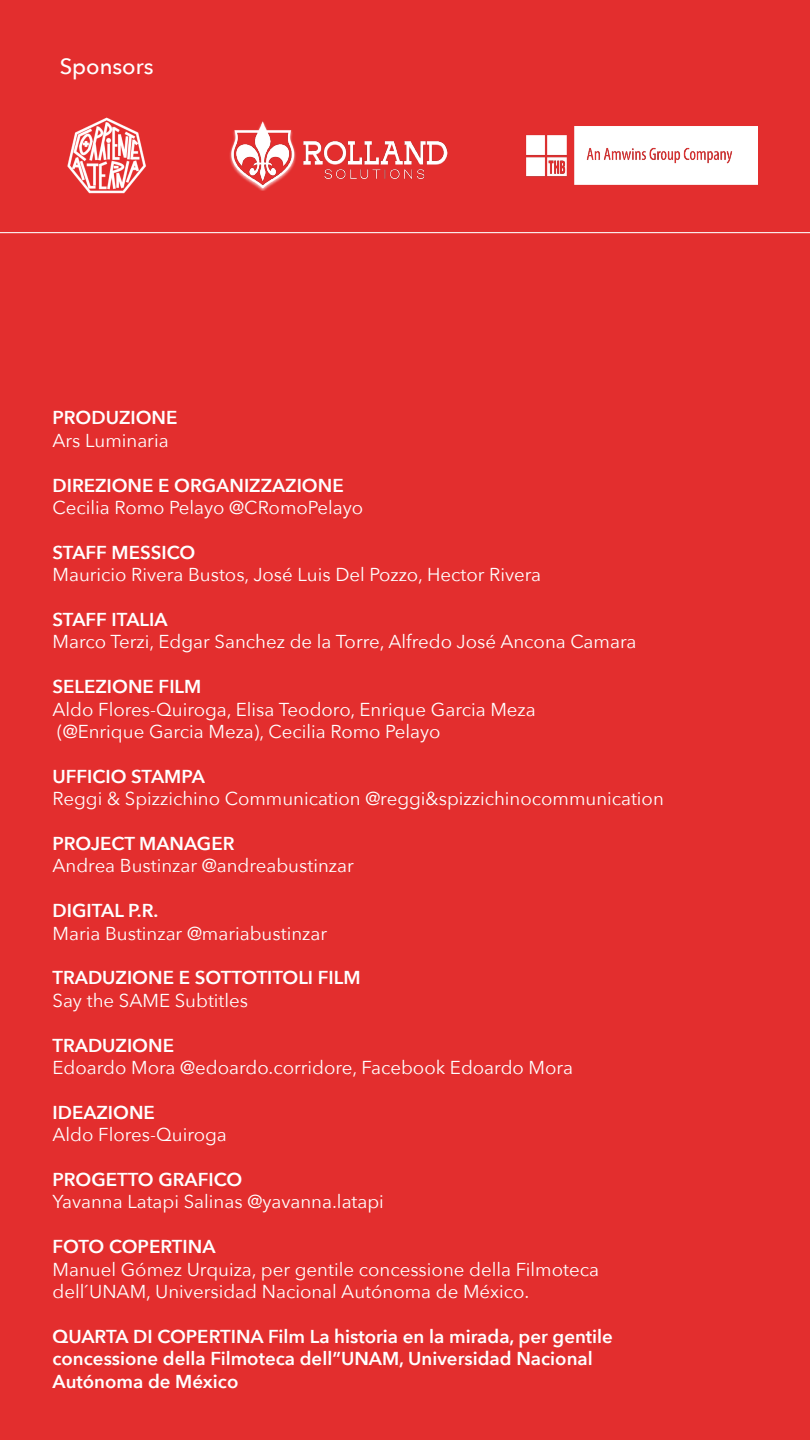
<style>
.page{position:relative;width:810px;height:1440px;background:#e32e2e}
.page>*{position:absolute;margin:0;border:0;box-sizing:border-box;transform-origin:0 0}
.t1{font:500 22.05px "Avenir Next";color:#fff}
.t2{font:18.67px/22.4px "Avenir Next";color:#fff}
.t3{font:600 18.67px/22.4px "Avenir Next";color:#fff}
</style>
<div class="page">
<hr style="left:0;top:232px;width:810px;height:1px;background:#fff">
<img style="left:67px;top:117px;width:79px;height:77px">
<img style="left:229px;top:121px;width:218px;height:69px">
<img style="left:526px;top:126px;width:231px;height:59px">
<p class="t1" style="left:60px;top:48px;width:95px">Sponsors</p>
<p class="t3" style="left:52px;top:406px;width:127px">PRODUZIONE</p>
<p class="t2" style="left:52px;top:428px;width:118px">Ars Luminaria</p>
<p class="t3" style="left:52px;top:473px;width:293px">DIREZIONE E ORGANIZZAZIONE</p>
<p class="t2" style="left:52px;top:496px;width:312px">Cecilia Romo Pelayo @CRomoPelayo</p>
<p class="t3" style="left:52px;top:541px;width:144px">STAFF MESSICO</p>
<p class="t2" style="left:52px;top:563px;width:490px">Mauricio Rivera Bustos, José Luis Del Pozzo, Hector Rivera</p>
<p class="t3" style="left:52px;top:608px;width:117px">STAFF ITALIA</p>
<p class="t2" style="left:52px;top:630px;width:585px">Marco Terzi, Edgar Sanchez de la Torre, Alfredo José Ancona Camara</p>
<p class="t3" style="left:52px;top:675px;width:150px">SELEZIONE FILM</p>
<p class="t2" style="left:52px;top:697px;width:485px">Aldo Flores-Quiroga, Elisa Teodoro, Enrique Garcia Meza (@Enrique Garcia Meza), Cecilia Romo Pelayo</p>
<p class="t3" style="left:52px;top:765px;width:154px">UFFICIO STAMPA</p>
<p class="t2" style="left:52px;top:787px;width:613px">Reggi &amp; Spizzichino Communication @reggi&amp;spizzichinocommunication</p>
<p class="t3" style="left:52px;top:832px;width:183px">PROJECT MANAGER</p>
<p class="t2" style="left:52px;top:854px;width:303px">Andrea Bustinzar @andreabustinzar</p>
<p class="t3" style="left:52px;top:899px;width:107px">DIGITAL P.R.</p>
<p class="t2" style="left:52px;top:921px;width:276px">Maria Bustinzar @mariabustinzar</p>
<p class="t3" style="left:52px;top:966px;width:310px">TRADUZIONE E SOTTOTITOLI FILM</p>
<p class="t2" style="left:52px;top:988px;width:197px">Say the SAME Subtitles</p>
<p class="t3" style="left:52px;top:1033px;width:123px">TRADUZIONE</p>
<p class="t2" style="left:52px;top:1055px;width:522px">Edoardo Mora @edoardo.corridore, Facebook Edoardo Mora</p>
<p class="t3" style="left:52px;top:1101px;width:104px">IDEAZIONE</p>
<p class="t2" style="left:52px;top:1123px;width:176px">Aldo Flores-Quiroga</p>
<p class="t3" style="left:52px;top:1168px;width:191px">PROGETTO GRAFICO</p>
<p class="t2" style="left:52px;top:1190px;width:333px">Yavanna Latapi Salinas @yavanna.latapi</p>
<p class="t3" style="left:52px;top:1235px;width:165px">FOTO COPERTINA</p>
<p class="t2" style="left:52px;top:1257px;width:548px">Manuel Gómez Urquiza, per gentile concessione della Filmoteca dell ́UNAM, Universidad Nacional Autónoma de México.</p>
<p class="t3" style="left:52px;top:1325px;width:562px">QUARTA DI COPERTINA Film La historia en la mirada, per gentile concessione della Filmoteca dell”UNAM, Universidad Nacional<br>Autónoma de México</p>
</div>
